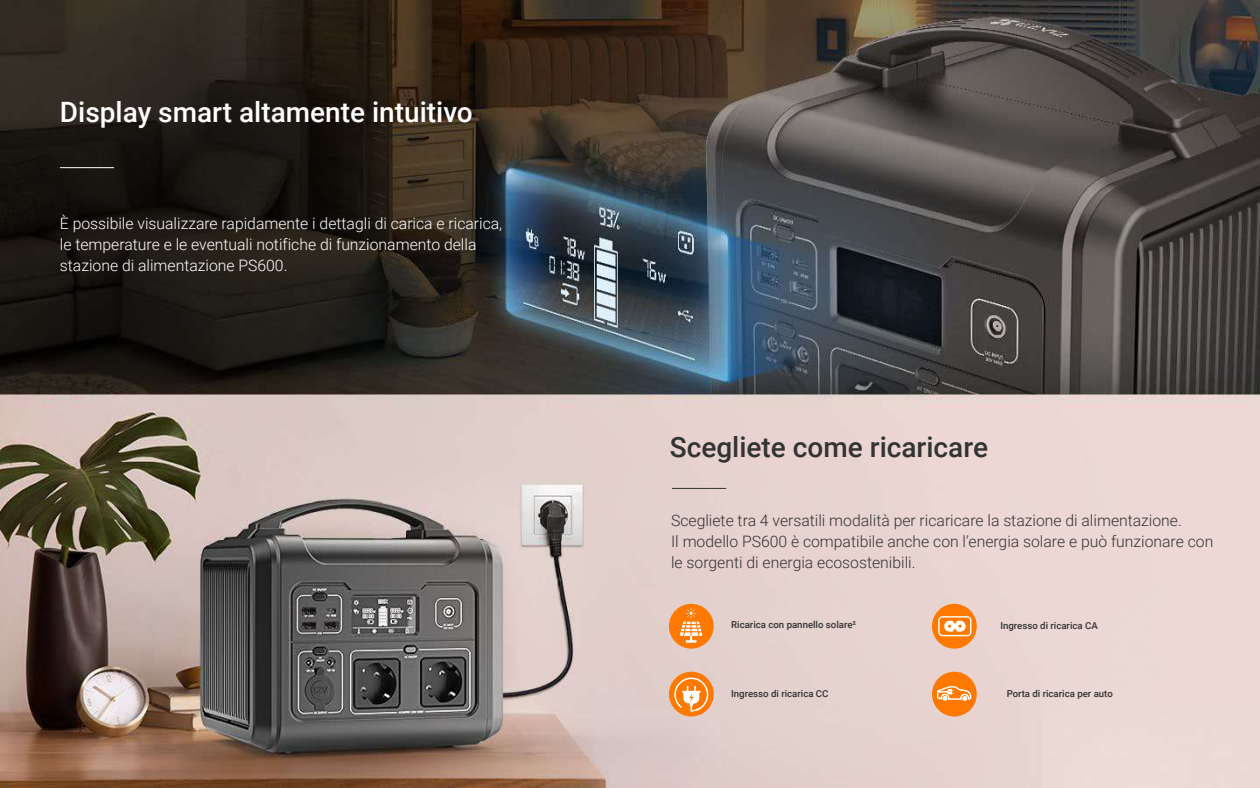
<style>
.page{position:relative;width:1260px;height:788px;background:#fff}
.page>*{position:absolute;margin:0;border:0;box-sizing:border-box;transform-origin:0 0}
.t1{font:500 28px "Roboto";color:#fff}
.t2{font:500 28px "Roboto";color:#333}
.t3{font:300 15.75px/21px "Roboto";color:#333}
.t4{font:300 15.75px/21px "Roboto";color:#fff}
.t5{font:500 9.62px "Roboto";color:#333}
</style>
<div class="page">
<img style="left:0;top:0;width:1260px;height:788px">
<svg style="left:303px;top:625px;width:8px;height:3px"></svg>
<hr style="left:672px;top:488px;width:54px;height:1px;background:#333">
<hr style="left:60px;top:167px;width:54px;height:1px;background:#fff">
<svg style="left:669px;top:671px;width:45px;height:45px"></svg>
<div style="left:932px;top:671px;width:45px;height:45px;background:#ff7800;border-radius:50%"></div>
<div style="left:932px;top:603px;width:45px;height:45px;background:#ff7800;border-radius:50%"></div>
<div style="left:669px;top:603px;width:45px;height:45px;background:#ff7800;border-radius:50%"></div>
<svg style="left:674px;top:677px;width:34px;height:34px"></svg>
<svg style="left:937px;top:686px;width:34px;height:14px"></svg>
<svg style="left:938px;top:616px;width:33px;height:20px"></svg>
<svg style="left:680px;top:608px;width:22px;height:34px"></svg>
<h1 class="t1" style="left:60px;top:92px;width:414px">Display smart altamente intuitivo</h1>
<p class="t4" style="left:60px;top:212px;width:444px">È possibile visualizzare rapidamente i dettagli di carica e ricarica, le temperature e le eventuali notifiche di funzionamento della stazione di alimentazione PS600.</p>
<h1 class="t2" style="left:670px;top:427px;width:320px">Scegliete come ricaricare</h1>
<p class="t3" style="left:671px;top:509px;width:544px">Scegliete tra 4 versatili modalità per ricaricare la stazione di alimentazione.<br>Il modello PS600 è compatibile anche con l’energia solare e può funzionare con le sorgenti di energia ecosostenibili.</p>
<p class="t5" style="left:731px;top:618px;width:126px">Ricarica con pannello solare²</p>
<p class="t5" style="left:731px;top:686px;width:99px">Ingresso di ricarica CC</p>
<p class="t5" style="left:1000px;top:618px;width:99px">Ingresso di ricarica CA</p>
<p class="t5" style="left:1007px;top:686px;width:108px">Porta di ricarica per auto</p>
</div>
